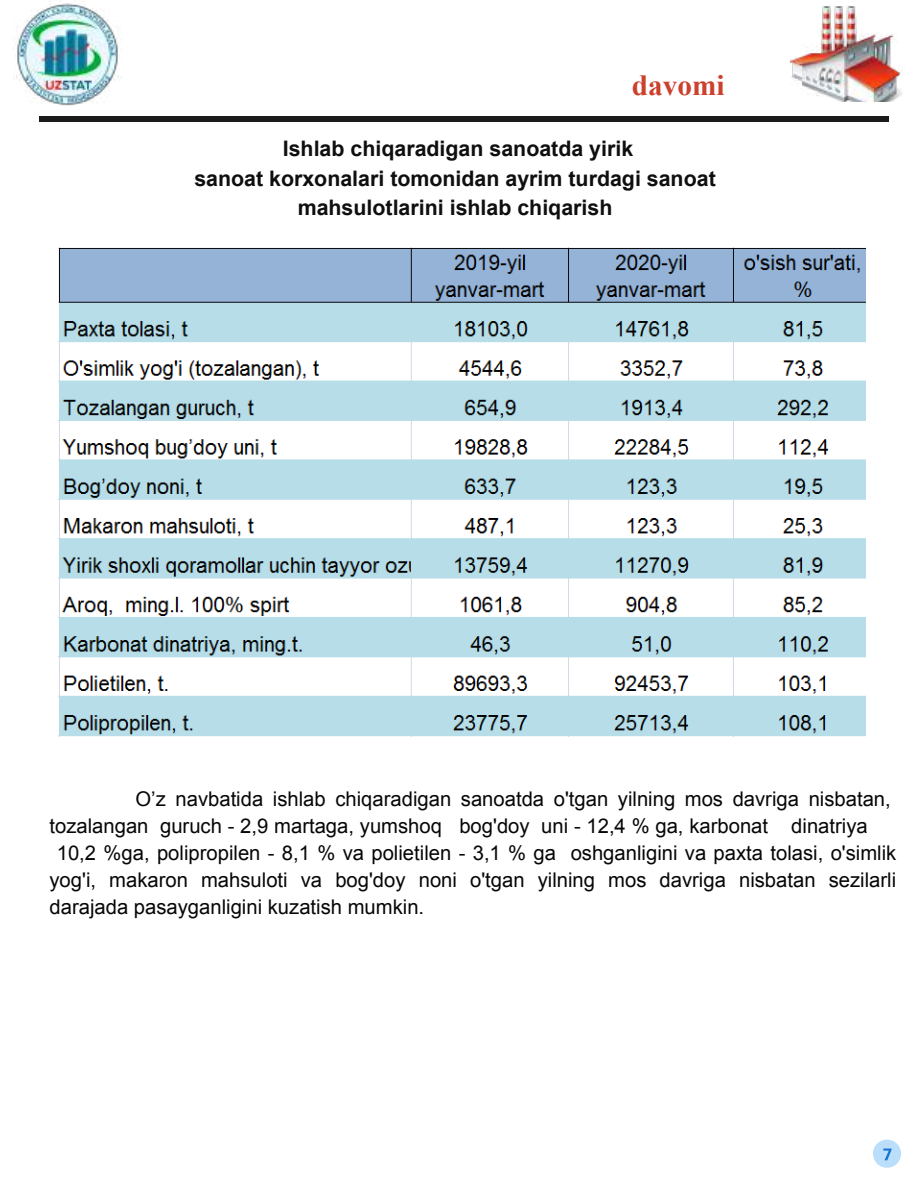
<style>
.page{position:relative;width:918px;height:1188px;background:#fff}
.page>*{position:absolute;margin:0;border:0;box-sizing:border-box;transform-origin:0 0}
.t1{font:700 29.25px "Times New Roman";color:#cc402d}
.t2{font:700 21.3px/29.2px "Arial";color:#0f0f0f;text-align:center}
.t3{font:20.25px "Arial";color:#070707}
</style>
<div class="page">
<svg style="left:873px;top:1140px;width:28px;height:28px"></svg>
<img style="left:791px;top:6px;width:111px;height:95px">
<div style="left:39px;top:116px;width:850px;height:5px;background:#1b1b1b"></div>
<img style="left:16px;top:1px;width:106px;height:105px">
<img style="left:58px;top:248px;width:807px;height:489px">
<h1 class="t1" style="left:632px;top:65px;width:94px">davomi</h1>
<p class="t2" style="left:194px;top:135px;width:523px">Ishlab chiqaradigan sanoatda yirik<br>sanoat korxonalari tomonidan ayrim turdagi sanoat mahsulotlarini ishlab chiqarish</p>
<p class="t3" style="left:136px;top:785px;width:757px">O’z navbatida ishlab chiqaradigan sanoatda o'tgan yilning mos davriga nisbatan,</p>
<p class="t3" style="left:50px;top:812px;width:820px">tozalangan guruсh - 2,9 martaga, yumshoq bog'doy uni - 12,4 % ga, karbonat dinatriya</p>
<p class="t3" style="left:57px;top:839px;width:841px">10,2 %ga, polipropilen - 8,1 % va polietilen - 3,1 % ga oshganligini va paxta tolasi, o'simlik</p>
<p class="t3" style="left:50px;top:866px;width:848px">yog'i, makaron mahsuloti va bog'doy noni o'tgan yilning mos davriga nisbatan sezilarli</p>
<p class="t3" style="left:50px;top:893px;width:376px">darajada pasayganligini kuzatish mumkin.</p>
</div>
